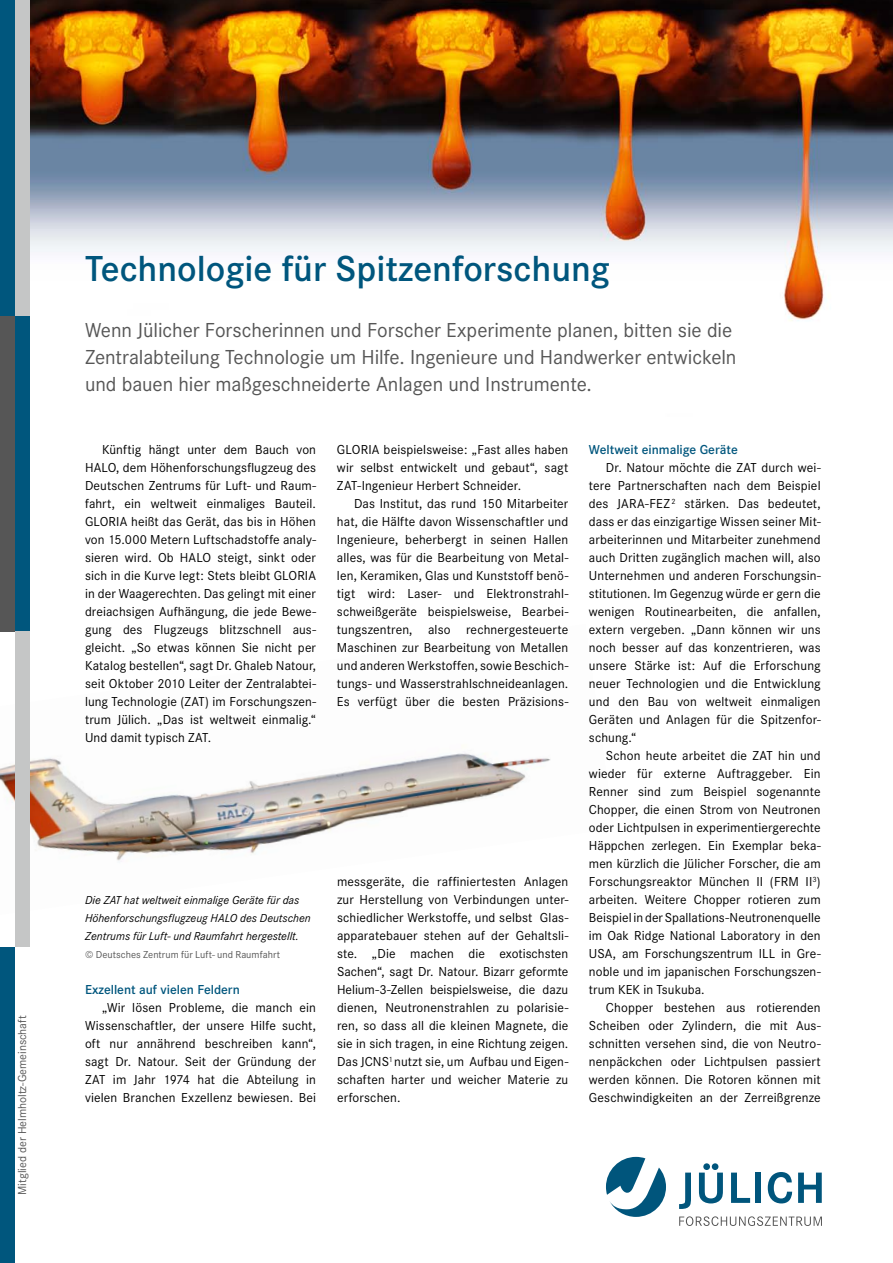
<style>
.page{position:relative;width:893px;height:1263px;background:#fff}
.page>*{position:absolute;margin:0;border:0;box-sizing:border-box;transform-origin:0 0}
.t1{font:600 37.5px "Corporate S";color:#00567d}
.t2{font:21px/27px "Corporate S";letter-spacing:-.005em;color:#565656}
.t3{font:13.5px/18px "Corporate S";letter-spacing:.01em;color:#000;text-align:justify}
.t4{font:600 13.5px "Corporate S";color:#00567d}
.t5{font:italic 12px/18px "Corporate S";color:#000}
.t6{font:12px "Corporate S";color:#565656}
.t7{font:10.5px "Corporate S";letter-spacing:.005em;color:#565656}
</style>
<div class="page">
<img style="left:0;top:631px;width:551px;height:230px">
<img style="left:30px;top:0;width:863px;height:321px">
<div style="left:0;top:0;width:15px;height:316px;background:#00567d"></div>
<div style="left:0;top:316px;width:15px;height:315px;background:#565656"></div>
<div style="left:0;top:947px;width:15px;height:316px;background:#00567d"></div>
<div style="left:15px;top:0;width:15px;height:316px;background:#c5c6c6"></div>
<div style="left:15px;top:316px;width:15px;height:315px;background:#00567d"></div>
<div style="left:15px;top:631px;width:15px;height:316px;background:#c5c6c6"></div>
<svg style="left:606px;top:1157px;width:60px;height:60px"></svg>
<svg style="left:679px;top:1172px;width:12px;height:37px"></svg>
<svg style="left:699px;top:1163px;width:24px;height:40px"></svg>
<svg style="left:731px;top:1172px;width:19px;height:31px"></svg>
<div style="left:755px;top:1172px;width:6px;height:31px;background:#00557c"></div>
<svg style="left:768px;top:1172px;width:24px;height:31px"></svg>
<svg style="left:798px;top:1172px;width:24px;height:31px"></svg>
<svg style="left:679px;top:1216px;width:143px;height:10px"></svg>
<p class="t6" style="left:15px;top:1195px;width:181px;rotate:-90deg">Mitglied der Helmholtz-Gemeinschaft</p>
<h1 class="t1" style="left:85px;top:247px;width:526px">Technologie für Spitzenforschung</h1>
<h2 class="t2" style="left:85px;top:317px;width:653px">Wenn Jülicher Forscherinnen und Forscher Experimente planen, bitten sie die<br>Zentralabteilung Technologie um Hilfe. Ingenieure und Handwerker entwickeln und bauen hier maßgeschneiderte Anlagen und Instrumente.</h2>
<p class="t3" style="left:85px;top:441px;width:233px;text-indent:17px">Künftig hängt unter dem Bauch von HALO, dem Höhenforschungsflugzeug des Deutschen Zentrums für Luft- und Raum&shy;fahrt, ein weltweit einmaliges Bauteil.<br>GLORIA heißt das Gerät, das bis in Höhen von 15.000 Metern Luftschadstoffe analy&shy;sieren wird. Ob HALO steigt, sinkt oder sich in die Kurve legt: Stets bleibt GLORIA in der Waagerechten. Das gelingt mit einer dreiachsigen Aufhängung, die jede Bewe&shy;gung des Flugzeugs blitzschnell aus&shy;gleicht. „So etwas können Sie nicht per Katalog bestellen“, sagt Dr. Ghaleb Natour, seit Oktober 2010 Leiter der Zentralabtei&shy;lung Technologie (ZAT) im Forschungszen&shy;trum Jülich. „Das ist weltweit einmalig.“ Und damit typisch ZAT.</p>
<p class="t5" style="left:85px;top:891px;width:227px">Die ZAT hat weltweit einmalige Geräte für das<br>Höhenforschungsflugzeug HALO des Deutschen<br>Zentrums für Luft- und Raumfahrt hergestellt.</p>
<p class="t7" style="left:85px;top:949px;width:197px">© Deutsches Zentrum für Luft- und Raumfahrt</p>
<p class="t4" style="left:85px;top:982px;width:156px">Exzellent auf vielen Feldern</p>
<p class="t3" style="left:85px;top:999px;width:233px;text-indent:17px">„Wir lösen Probleme, die manch ein Wissenschaftler, der unsere Hilfe sucht, oft nur annährend beschreiben kann“, sagt Dr. Natour. Seit der Gründung der ZAT im Jahr 1974 hat die Abteilung in vielen Branchen Exzellenz bewiesen. Bei</p>
<p class="t3" style="left:337px;top:441px;width:233px">GLORIA beispielsweise: „Fast alles haben wir selbst entwickelt und gebaut“, sagt ZAT-Ingenieur Herbert Schneider.</p>
<p class="t3" style="left:337px;top:495px;width:233px;text-indent:17px">Das Institut, das rund 150 Mitarbeiter hat, die Hälfte davon Wissenschaftler und Ingenieure, beherbergt in seinen Hallen alles, was für die Bearbeitung von Metal&shy;len, Keramiken, Glas und Kunststoff benö&shy;tigt wird: Laser- und Elektronstrahl&shy;schweißgeräte beispielsweise, Bearbei&shy;tungszentren, also rechnergesteuerte Maschinen zur Bearbeitung von Metallen und anderen Werkstoffen, sowie Beschich&shy;tungs- und Wasserstrahlschneideanlagen.<br>Es verfügt über die besten Präzisions-</p>
<p class="t3" style="left:337px;top:873px;width:233px">messgeräte, die raffiniertesten Anlagen zur Herstellung von Verbindungen unter&shy;schiedlicher Werkstoffe, und selbst Glas&shy;apparatebauer stehen auf der Gehaltsli&shy;ste. „Die machen die exotischsten Sachen“, sagt Dr. Natour. Bizarr geformte Helium-3-Zellen beispielsweise, die dazu dienen, Neutronenstrahlen zu polarisie&shy;ren, so dass all die kleinen Magnete, die sie in sich tragen, in eine Richtung zeigen.<br>Das JCNS<sup>1</sup> nutzt sie, um Aufbau und Eigen&shy;schaften harter und weicher Materie zu erforschen.</p>
<p class="t4" style="left:589px;top:442px;width:150px">Weltweit einmalige Geräte</p>
<p class="t3" style="left:589px;top:459px;width:233px;text-indent:17px">Dr. Natour möchte die ZAT durch wei&shy;tere Partnerschaften nach dem Beispiel des JARA-FEZ <sup>2</sup> stärken. Das bedeutet, dass er das einzigartige Wissen seiner Mit&shy;arbeiterinnen und Mitarbeiter zunehmend auch Dritten zugänglich machen will, also Unternehmen und anderen Forschungsin&shy;stitutionen. Im Gegenzug würde er gern die wenigen Routinearbeiten, die anfallen, extern vergeben. „Dann können wir uns noch besser auf das konzentrieren, was unsere Stärke ist: Auf die Erforschung neuer Technologien und die Entwicklung und den Bau von weltweit einmaligen Geräten und Anlagen für die Spitzenfor&shy;schung.“</p>
<p class="t3" style="left:589px;top:747px;width:233px;text-indent:17px">Schon heute arbeitet die ZAT hin und wieder für externe Auftraggeber. Ein Renner sind zum Beispiel sogenannte Chopper, die einen Strom von Neutronen oder Lichtpulsen in experimentiergerechte Häppchen zerlegen. Ein Exemplar beka&shy;men kürzlich die Jülicher Forscher, die am Forschungsreaktor München II (FRM II<sup>3</sup>) arbeiten. Weitere Chopper rotieren zum Beispiel in der Spallations-Neutronenquelle im Oak Ridge National Laboratory in den USA, am Forschungszentrum ILL in Gre&shy;noble und im japanischen Forschungszen&shy;trum KEK in Tsukuba.</p>
<p class="t3" style="left:589px;top:999px;width:233px;text-indent:17px">Chopper bestehen aus rotierenden Scheiben oder Zylindern, die mit Aus&shy;schnitten versehen sind, die von Neutro&shy;nenpäckchen oder Lichtpulsen passiert werden können. Die Rotoren können mit Geschwindigkeiten an der Zerreißgrenze</p>
</div>
